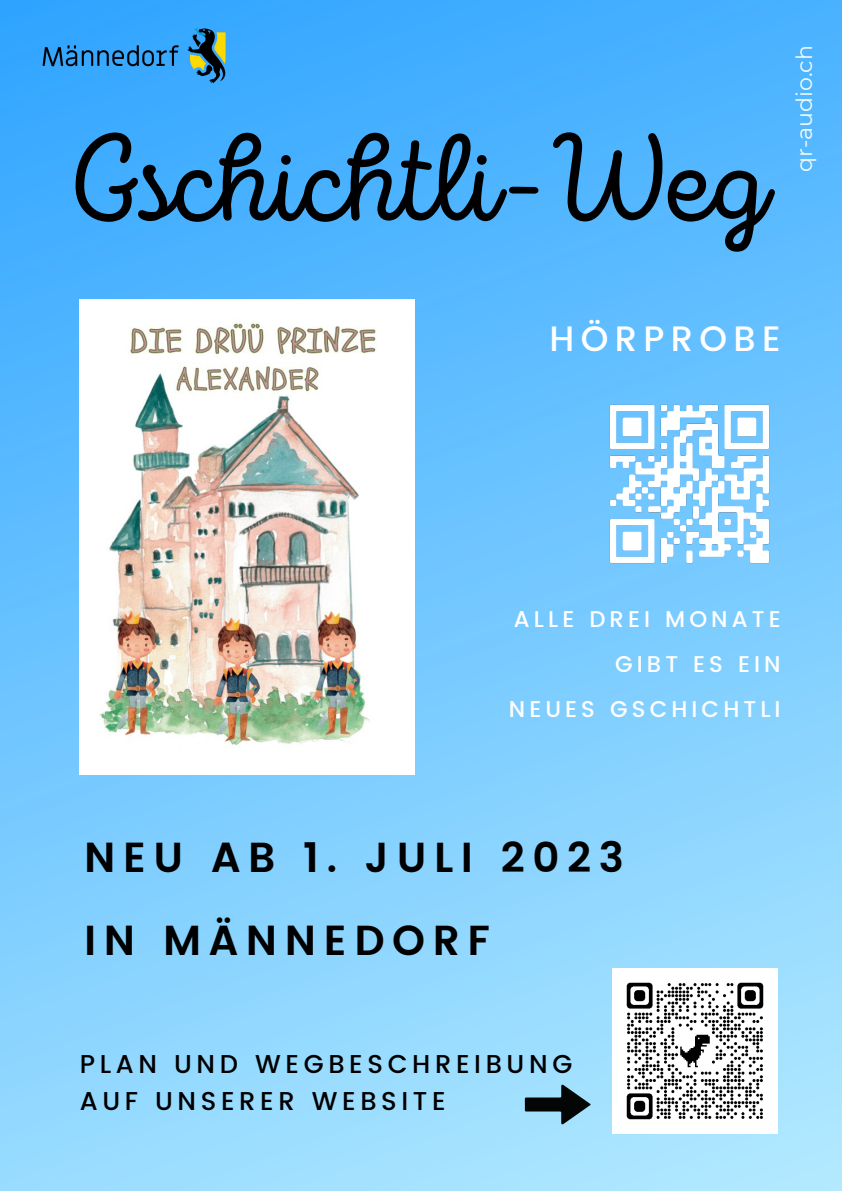
<style>
.page{position:relative;width:842px;height:1191px;background:#fff}
.page>*{position:absolute;margin:0;border:0;box-sizing:border-box;transform-origin:0 0}
.t1{font:124px "Intro Script";color:#000}
.t2{font:600 41.9px "Poppins";letter-spacing:.18em;color:#000}
.t3{font:500 35.3px "Poppins";letter-spacing:.18em;color:#fff}
.t4{font:500 25.8px "Poppins";letter-spacing:.18em;color:#000}
.t5{font:500 22.7px "Poppins";letter-spacing:.18em;color:#fff}
.t6{font:22.1px "Montserrat";color:#f4fcfd}
</style>
<div class="page">
<img style="left:0;top:0;width:842px;height:1190px">
<img style="left:591px;top:385px;width:197px;height:197px">
<img style="left:80px;top:299px;width:335px;height:475px">
<img style="left:42px;top:26px;width:184px;height:58px">
<img style="left:612px;top:967px;width:166px;height:166px">
<svg style="left:525px;top:1084px;width:66px;height:40px;background:#5e8294"></svg>
<p class="t1" style="left:66px;top:129px;width:700px">Gschichtli-Weg</p>
<p class="t6" style="left:791px;top:172px;width:128px;rotate:-90deg">qr-audio.ch</p>
<p class="t3" style="left:549px;top:318px;width:233px">HÖRPROBE</p>
<p class="t5" style="left:514px;top:606px;width:268px">ALLE DREI MONATE</p>
<p class="t5" style="left:615px;top:651px;width:167px">GIBT ES EIN</p>
<p class="t5" style="left:509px;top:696px;width:273px">NEUES GSCHICHTLI</p>
<p class="t2" style="left:84px;top:833px;width:541px">NEU AB 1. JULI 2023</p>
<p class="t2" style="left:84px;top:915px;width:408px">IN MÄNNEDORF</p>
<p class="t4" style="left:80px;top:1048px;width:494px">PLAN UND WEGBESCHREIBUNG</p>
<p class="t4" style="left:80px;top:1085px;width:367px">AUF UNSERER WEBSITE</p>
</div>
